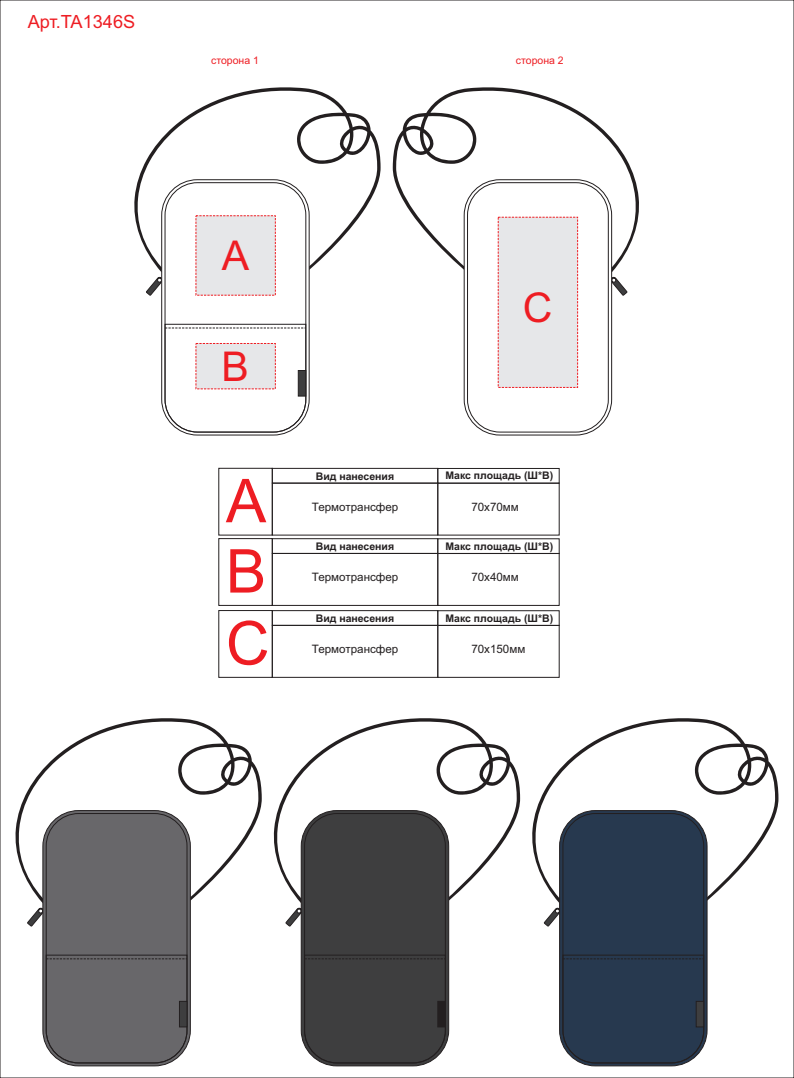
<style>
.page{position:relative;width:794px;height:1078px;background:#fff}
.page>*{position:absolute;margin:0;border:0;box-sizing:border-box;transform-origin:0 0}
.t1{font:60.48px/71.1px "Arial";color:#ee1d23;text-align:justify}
.t2{font:41.04px "Arial";color:#ee1d23}
.t3{font:18.16px "Arial";color:#ee1d23}
.t4{font:11.6px "Arial";color:#231f20}
.t5{font:700 10.48px "Arial";color:#231f20}
.t6{font:10.48px "Arial";color:#ee1d23}
</style>
<div class="page">
<svg style="left:146px;top:277px;width:16px;height:18px"></svg>
<svg style="left:612px;top:277px;width:15px;height:18px"></svg>
<div style="left:162px;top:179px;width:147px;height:256px;background:#fff;border:1px solid #231f20;border-radius:36px"></div>
<div style="left:464px;top:179px;width:148px;height:256px;background:#fff;border:1px solid #231f20;border-radius:36px"></div>
<div style="left:467px;top:182px;width:141px;height:250px;border:1px solid #231f20;border-radius:33px"></div>
<svg style="left:134px;top:87px;width:247px;height:185px"></svg>
<svg style="left:27px;top:907px;width:16px;height:19px"></svg>
<div style="left:43px;top:810px;width:147px;height:255px;background:#68676a;border:1px solid #231f20;border-radius:36px"></div>
<svg style="left:46px;top:954px;width:141px;height:108px"></svg>
<svg style="left:15px;top:718px;width:247px;height:185px"></svg>
<svg style="left:286px;top:907px;width:15px;height:19px"></svg>
<div style="left:301px;top:810px;width:148px;height:255px;background:#3e3e3f;border:1px solid #231f20;border-radius:36px"></div>
<svg style="left:304px;top:954px;width:141px;height:108px"></svg>
<svg style="left:273px;top:718px;width:247px;height:185px"></svg>
<svg style="left:544px;top:907px;width:15px;height:19px"></svg>
<div style="left:559px;top:810px;width:148px;height:255px;background:#27394f;border:1px solid #231f20;border-radius:36px"></div>
<svg style="left:562px;top:954px;width:142px;height:108px"></svg>
<svg style="left:532px;top:718px;width:246px;height:185px"></svg>
<svg style="left:393px;top:87px;width:246px;height:185px"></svg>
<div style="left:272px;top:468px;width:166px;height:15px;border:1px solid #231f20"></div>
<div style="left:272px;top:538px;width:166px;height:15px;border:1px solid #231f20"></div>
<div style="left:272px;top:610px;width:166px;height:15px;border:1px solid #231f20"></div>
<div style="left:272px;top:482px;width:166px;height:53px;border:1px solid #231f20"></div>
<div style="left:272px;top:553px;width:166px;height:52px;border:1px solid #231f20"></div>
<div style="left:272px;top:625px;width:166px;height:52px;border:1px solid #231f20"></div>
<div style="left:437px;top:468px;width:122px;height:15px;border:1px solid #231f20"></div>
<div style="left:437px;top:610px;width:122px;height:15px;border:1px solid #231f20"></div>
<div style="left:437px;top:482px;width:122px;height:53px;border:1px solid #231f20"></div>
<div style="left:437px;top:553px;width:122px;height:52px;border:1px solid #231f20"></div>
<div style="left:437px;top:625px;width:122px;height:52px;border:1px solid #231f20"></div>
<div style="left:196px;top:215px;width:79px;height:80px;background:#e6e7e9"></div>
<svg style="left:165px;top:324px;width:141px;height:108px"></svg>
<div style="left:498px;top:217px;width:80px;height:170px;background:#e6e7e9"></div>
<h3 class="t3" style="left:28px;top:15px;width:109px">Арт.TA1346S</h3>
<p class="t6" style="left:211px;top:57px;width:49px">сторона 1</p>
<p class="t6" style="left:516px;top:57px;width:49px">сторона 2</p>
<h2 class="t2" style="left:222px;top:240px;width:29px">А</h2>
<h2 class="t2" style="left:221px;top:351px;width:29px">В</h2>
<h1 class="t1" style="left:226px;top:471px;width:45px">А В С</h1>
<p class="t5" style="left:316px;top:472px;width:80px">Вид нанесения</p>
<p class="t4" style="left:312px;top:502px;width:88px">Термотрансфер</p>
<p class="t5" style="left:316px;top:542px;width:80px">Вид нанесения</p>
<p class="t4" style="left:312px;top:572px;width:88px">Термотрансфер</p>
<p class="t5" style="left:316px;top:614px;width:80px">Вид нанесения</p>
<p class="t4" style="left:312px;top:644px;width:88px">Термотрансфер</p>
<h2 class="t2" style="left:523px;top:292px;width:31px">С</h2>
<p class="t5" style="left:445px;top:471px;width:109px">Макс площадь (Ш*В)</p>
<p class="t4" style="left:471px;top:502px;width:49px">70х70мм</p>
<p class="t5" style="left:445px;top:542px;width:109px">Макс площадь (Ш*В)</p>
<p class="t4" style="left:471px;top:572px;width:49px">70х40мм</p>
<p class="t5" style="left:445px;top:614px;width:109px">Макс площадь (Ш*В)</p>
<p class="t4" style="left:471px;top:644px;width:56px">70х150мм</p>
</div>
